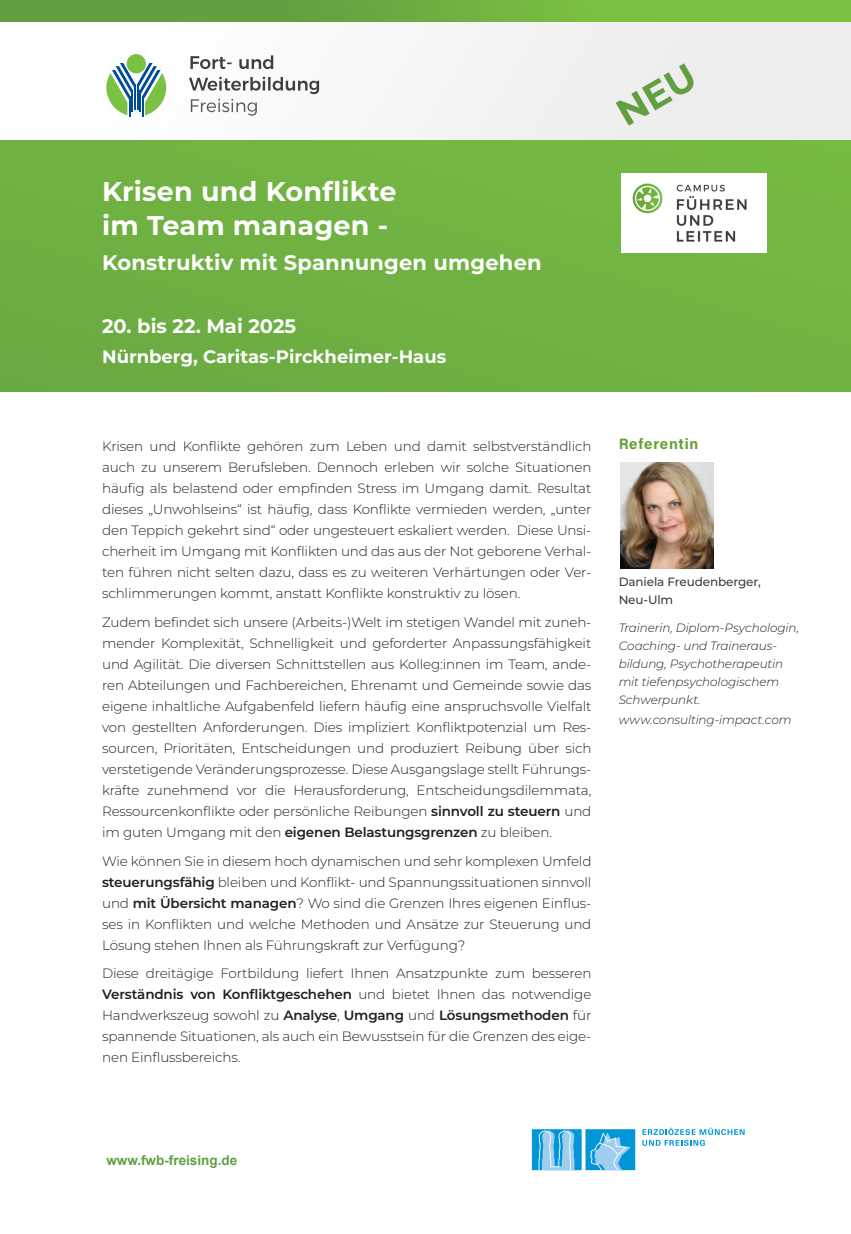
<style>
.page{position:relative;width:851px;height:1234px;background:#fff}
.page>*{position:absolute;margin:0;border:0;box-sizing:border-box;transform-origin:0 0}
.t1{font:700 27px/34.5px "Montserrat";letter-spacing:.01em;color:#fff}
.t2{font:700 21px "Montserrat";letter-spacing:.01em;color:#fff}
.t3{font:700 19.5px "Montserrat";color:#fff}
.t4{font:700 18px "Montserrat";color:#fff}
.Überschrift_klein{font:15px "Acumin Variable Concept";letter-spacing:.045em;color:#65a235}
.Text{font:300 13.5px/21px "Montserrat";letter-spacing:-.01em;color:#231f20;text-align:justify}
.t5{font:700 13.5px "Arial";color:#619f41}
.Aufzählung{font:italic 300 12px/18px "Montserrat";letter-spacing:-.01em;color:#231f20}
.Text-2{font:500 12px/18px "Montserrat";letter-spacing:-.01em;color:#3e3e3f}
.s1{font-weight:600}
</style>
<div class="page">
<div style="left:0;top:0;width:850px;height:145px;background:#f4f4f4"></div>
<div style="left:0;top:0;width:850px;height:21px;background:linear-gradient(to right,#5b9741,#80c742)"></div>
<div style="left:127px;top:54px;width:19px;height:19px;background:#7bc142;border-radius:50%"></div>
<svg style="left:106px;top:63px;width:60px;height:54px"></svg>
<svg style="left:189px;top:77px;width:130px;height:39px"></svg>
<svg style="left:190px;top:55px;width:83px;height:14px"></svg>
<svg style="left:642px;top:1127px;width:102px;height:18px"></svg>
<div style="left:531px;top:1128px;width:50px;height:41px;background:#0196d7"></div>
<svg style="left:538px;top:1129px;width:36px;height:40px"></svg>
<div style="left:585px;top:1128px;width:50px;height:41px;background:#0196d7"></div>
<svg style="left:590px;top:1132px;width:40px;height:37px"></svg>
<img style="left:620px;top:462px;width:93px;height:106px">
<div style="left:0;top:141px;width:850px;height:251px;background:#70b242"></div>
<img style="left:621px;top:173px;width:145px;height:80px">
<p class="t1" style="left:102px;top:172px;width:296px">Krisen und Konflikte im Team managen -</p>
<p class="t2" style="left:102px;top:247px;width:441px">Konstruktiv mit Spannungen umgehen</p>
<p class="t3" style="left:102px;top:311px;width:195px">20. bis 22. Mai 2025</p>
<p class="t4" style="left:102px;top:343px;width:345px">Nürnberg, Caritas-Pirckheimer-Haus</p>
<p class="Text" style="left:102px;top:435px;width:490px">Krisen und Konflikte gehören zum Leben und damit selbstverständlich auch zu unserem Berufsleben. Dennoch erleben wir solche Situationen häufig als belastend oder empfinden Stress im Umgang damit. Resultat dieses „Unwohlseins“ ist häufig, dass Konflikte vermieden werden, „unter den Teppich gekehrt sind“ oder ungesteuert eskaliert werden. Diese Unsi&shy;cherheit im Umgang mit Konflikten und das aus der Not geborene Verhal&shy;ten führen nicht selten dazu, dass es zu weiteren Verhärtungen oder Ver&shy;schlimmerungen kommt, anstatt Konflikte konstruktiv zu lösen.</p>
<p class="Text" style="left:102px;top:611px;width:490px">Zudem befindet sich unsere (Arbeits-)Welt im stetigen Wandel mit zuneh&shy;mender Komplexität, Schnelligkeit und geforderter Anpassungsfähigkeit und Agilität. Die diversen Schnittstellen aus Kolleg:innen im Team, ande&shy;ren Abteilungen und Fachbereichen, Ehrenamt und Gemeinde sowie das eigene inhaltliche Aufgabenfeld liefern häufig eine anspruchsvolle Vielfalt von gestellten Anforderungen. Dies impliziert Konfliktpotenzial um Res&shy;sourcen, Prioritäten, Entscheidungen und produziert Reibung über sich verstetigende Veränderungsprozesse. Diese Ausgangslage stellt Führungs&shy;kräfte zunehmend vor die Herausforderung, Entscheidungsdilemmata, Ressourcenkonflikte oder persönliche Reibungen <span class="s1">sinnvoll zu steuern</span> und im guten Umgang mit den <span class="s1">eigenen Belastungsgrenzen</span> zu bleiben.</p>
<p class="Text" style="left:102px;top:849px;width:490px">Wie können Sie in diesem hoch dynamischen und sehr komplexen Umfeld <span class="s1">steuerungsfähig</span> bleiben und Konflikt- und Spannungssituationen sinnvoll und <span class="s1">mit Übersicht managen</span>? Wo sind die Grenzen Ihres eigenen Einflus&shy;ses in Konflikten und welche Methoden und Ansätze zur Steuerung und Lösung stehen Ihnen als Führungskraft zur Verfügung?</p>
<p class="Text" style="left:102px;top:962px;width:490px">Diese dreitägige Fortbildung liefert Ihnen Ansatzpunkte zum besseren <span class="s1">Verständnis von Konfliktgeschehen</span> und bietet Ihnen das notwendige Handwerkszeug sowohl zu <span class="s1">Analyse</span>, <span class="s1">Umgang</span> und <span class="s1">Lösungsmethoden</span> für spannende Situationen, als auch ein Bewusstsein für die Grenzen des eige&shy;nen Einflussbereichs.</p>
<p class="Überschrift_klein" style="left:618px;top:433px;width:81px">Referentin</p>
<p class="Text-2" style="left:618px;top:572px;width:144px">Daniela Freudenberger,<br>Neu-Ulm</p>
<p class="Aufzählung" style="left:618px;top:618px;width:182px">Trainerin, Diplom-Psychologin,<br>Coaching- und Traineraus&shy;bildung, Psychotherapeutin mit tiefenpsychologischem<br>Schwerpunkt.</p>
<p class="Aufzählung" style="left:618px;top:710px;width:174px">www.consulting-impact.com</p>
<p class="t5" style="left:106px;top:1150px;width:132px">www.fwb-freising.de</p>
</div>
